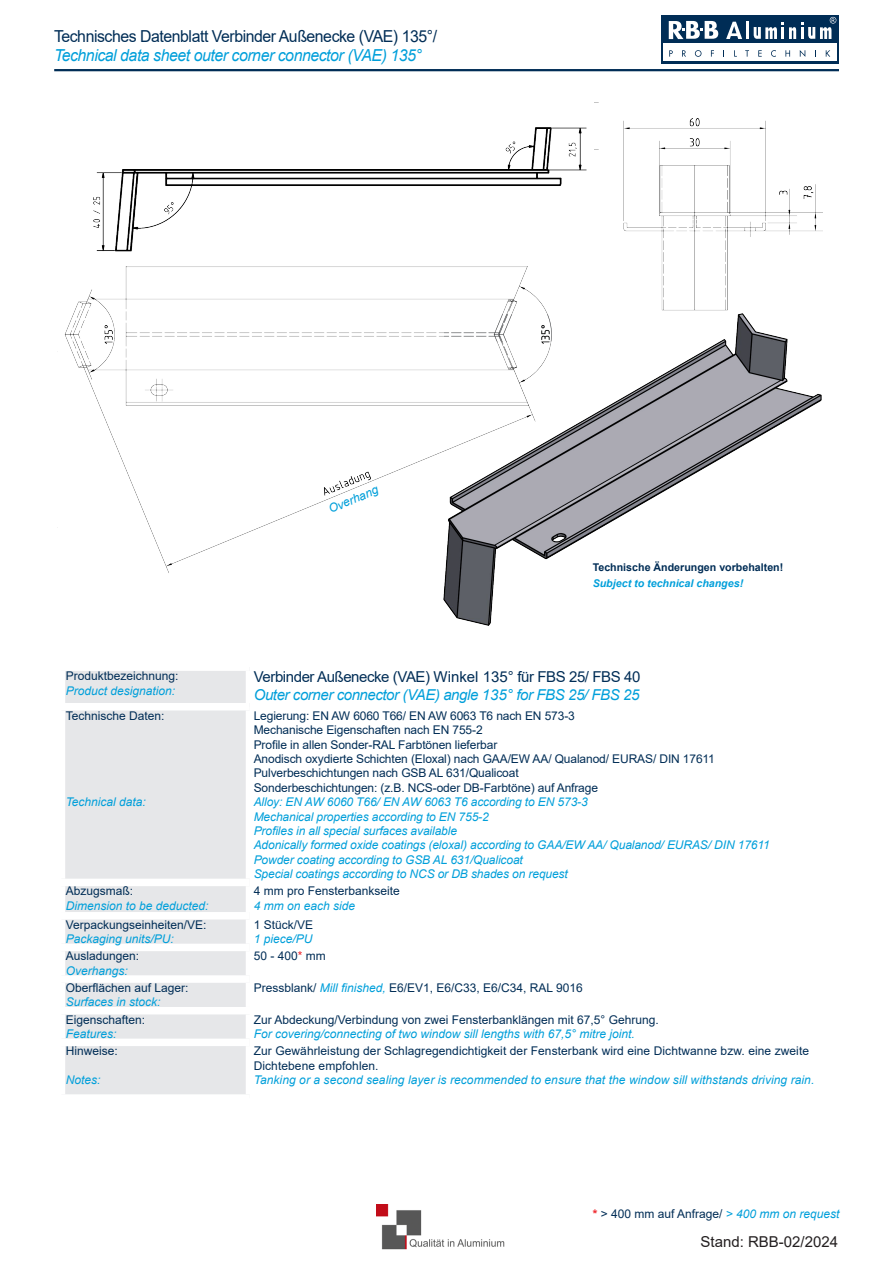
<style>
.page{position:relative;width:893px;height:1263px;background:#fff}
.page>*{position:absolute;margin:0;border:0;box-sizing:border-box;transform-origin:0 0}
.t1{font:16.5px "Arial";letter-spacing:-.03em;color:#002d56;scale:.96 1}
.t2{font:italic 16.5px "Arial";letter-spacing:-.03em;color:#009fda;scale:.96 1}
.t3{font:italic 15px "Arial";letter-spacing:-.03em;color:#009fda}
.t4{font:15px "Arial";letter-spacing:-.03em;color:#002d56}
.t5{font:15px "Arial";color:#231f20}
.t6{font:12px/14.4px "Arial";color:#002d56}
.t7{font:italic 12px/14.4px "Arial";letter-spacing:-.01em;color:#009fda}
.t8{font:700 10.65px "Arial";color:#002d56}
.t9{font:italic 700 10.65px "Arial";color:#009fda}
.s1{color:#ee1d23}
.s2{font-style:italic;color:#009fda}
.s3{font-weight:700;color:#ee1d23}
</style>
<div class="page">
<div style="left:661px;top:15px;width:178px;height:48px;background:#002d56"></div>
<svg style="left:726px;top:22px;width:16px;height:17px"></svg>
<hr style="left:746px;top:21px;width:3px;height:18px;background:#fff">
<svg style="left:669px;top:21px;width:49px;height:18px"></svg>
<div style="left:663px;top:44px;width:174px;height:17px;background:#fff"></div>
<svg style="left:669px;top:50px;width:4px;height:7px"></svg>
<svg style="left:682px;top:50px;width:4px;height:7px"></svg>
<svg style="left:695px;top:50px;width:6px;height:7px"></svg>
<svg style="left:711px;top:50px;width:3px;height:7px"></svg>
<svg style="left:745px;top:50px;width:4px;height:7px"></svg>
<svg style="left:758px;top:50px;width:4px;height:7px"></svg>
<svg style="left:771px;top:50px;width:5px;height:7px"></svg>
<svg style="left:785px;top:50px;width:5px;height:7px"></svg>
<svg style="left:800px;top:50px;width:5px;height:7px"></svg>
<svg style="left:826px;top:50px;width:4px;height:7px"></svg>
<svg style="left:754px;top:17px;width:82px;height:22px"></svg>
<img style="left:376px;top:1204px;width:129px;height:46px">
<img style="left:57px;top:102px;width:766px;height:524px">
<div style="left:61px;top:667px;width:188px;height:40px;background:#e6e7e9"></div>
<div style="left:65px;top:710px;width:181px;height:384px;background:#e6e7e9"></div>
<div style="left:58px;top:663px;width:191px;height:8px;background:#fff"></div>
<div style="left:58px;top:671px;width:7px;height:32px;background:#fff"></div>
<div style="left:246px;top:671px;width:7px;height:32px;background:#fff"></div>
<div style="left:58px;top:703px;width:191px;height:7px;background:#fff"></div>
<div style="left:58px;top:879px;width:191px;height:7px;background:#fff"></div>
<div style="left:58px;top:912px;width:191px;height:7px;background:#fff"></div>
<div style="left:58px;top:944px;width:191px;height:7px;background:#fff"></div>
<div style="left:58px;top:975px;width:191px;height:8px;background:#fff"></div>
<div style="left:58px;top:1007px;width:195px;height:7px;background:#fff"></div>
<div style="left:58px;top:1038px;width:191px;height:8px;background:#fff"></div>
<div style="left:51px;top:80px;width:543px;height:186px;background:#fff"></div>
<img style="left:93px;top:127px;width:494px;height:125px">
<hr style="left:54px;top:69px;width:785px;height:2px;background:#002d56">
<h1 class="t1" style="left:54px;top:24px;width:401px">Technisches Datenblatt Verbinder Außenecke (VAE) 135°/</h1>
<h1 class="t2" style="left:54px;top:45px;width:385px">Technical data sheet outer corner connector (VAE) 135°</h1>
<p class="t7" style="left:326px;top:503px;width:54px;rotate:-23deg">Overhang</p>
<p class="t8" style="left:593px;top:560px;width:192px">Technische Änderungen vorbehalten!</p>
<p class="t9" style="left:593px;top:576px;width:152px">Subject to technical changes!</p>
<p class="t6" style="left:66px;top:669px;width:114px">Produktbezeichnung:</p>
<p class="t7" style="left:66px;top:683px;width:111px">Product designation:</p>
<p class="t4" style="left:254px;top:667px;width:388px">Verbinder Außenecke (VAE) Winkel 135° für FBS 25/ FBS 40</p>
<p class="t3" style="left:254px;top:685px;width:387px">Outer corner connector (VAE) angle 135° for FBS 25/ FBS 25</p>
<p class="t6" style="left:66px;top:708px;width:100px">Technische Daten:</p>
<p class="t7" style="left:66px;top:795px;width:82px">Technical data:</p>
<p class="t6" style="left:254px;top:708px;width:463px">Legierung: EN AW 6060 T66/ EN AW 6063 T6 nach EN 573-3<br>Mechanische Eigenschaften nach EN 755-2<br>Profile in allen Sonder-RAL Farbtönen lieferbar<br>Anodisch oxydierte Schichten (Eloxal) nach GAA/EW AA/ Qualanod/ EURAS/ DIN 17611<br>Pulverbeschichtungen nach GSB AL 631/Qualicoat<br>Sonderbeschichtungen: (z.B. NCS-oder DB-Farbtöne) auf Anfrage</p>
<p class="t7" style="left:254px;top:795px;width:517px">Alloy: EN AW 6060 T66/ EN AW 6063 T6 according to EN 573-3<br>Mechanical properties according to EN 755-2<br>Profiles in all special surfaces available<br>Adonically formed oxide coatings (eloxal) according to GAA/EW AA/ Qualanod/ EURAS/ DIN 17611<br>Powder coating according to GSB AL 631/Qualicoat<br>Special coatings according to NCS or DB shades on request</p>
<p class="t6" style="left:66px;top:884px;width:69px">Abzugsmaß:</p>
<p class="t7" style="left:66px;top:898px;width:144px">Dimension to be deducted:</p>
<p class="t6" style="left:254px;top:884px;width:148px">4 mm pro Fensterbankseite</p>
<p class="t7" style="left:254px;top:898px;width:103px">4 mm on each side</p>
<p class="t6" style="left:66px;top:917px;width:142px">Verpackungseinheiten/VE:</p>
<p class="t7" style="left:66px;top:932px;width:110px">Packaging units/PU:</p>
<p class="t6" style="left:254px;top:917px;width:61px">1 Stück/VE</p>
<p class="t7" style="left:254px;top:932px;width:60px">1 piece/PU</p>
<p class="t6" style="left:66px;top:949px;width:75px">Ausladungen:</p>
<p class="t7" style="left:66px;top:963px;width:64px">Overhangs:</p>
<p class="t6" style="left:254px;top:949px;width:74px">50 - 400<span class="s1">*</span> mm</p>
<p class="t6" style="left:66px;top:980px;width:124px">Oberflächen auf Lager:</p>
<p class="t7" style="left:66px;top:995px;width:96px">Surfaces in stock:</p>
<p class="t6" style="left:254px;top:980px;width:331px">Pressblank/ <span class="s2">Mill finished,</span> E6/EV1, E6/C33, E6/C34, RAL 9016</p>
<p class="t6" style="left:66px;top:1012px;width:81px">Eigenschaften:</p>
<p class="t7" style="left:66px;top:1027px;width:52px">Features:</p>
<p class="t6" style="left:254px;top:1012px;width:407px">Zur Abdeckung/Verbindung von zwei Fensterbanklängen mit 67,5° Gehrung.</p>
<p class="t7" style="left:254px;top:1027px;width:382px">For covering/connecting of two window sill lengths with 67,5° mitre joint.</p>
<p class="t6" style="left:66px;top:1044px;width:54px">Hinweise:</p>
<p class="t7" style="left:66px;top:1073px;width:36px">Notes:</p>
<p class="t6" style="left:254px;top:1044px;width:557px">Zur Gewährleistung der Schlagregendichtigkeit der Fensterbank wird eine Dichtwanne bzw. eine zweite<br>Dichtebene empfohlen.</p>
<p class="t7" style="left:254px;top:1073px;width:562px">Tanking or a second sealing layer is recommended to ensure that the window sill withstands driving rain.</p>
<p class="t6" style="left:593px;top:1206px;width:248px"><span class="s3">*</span> &gt; 400 mm auf Anfrage/ <span class="s2">&gt; 400 mm on request</span></p>
<p class="t5" style="left:701px;top:1231px;width:139px">Stand: RBB-02/2024</p>
</div>
